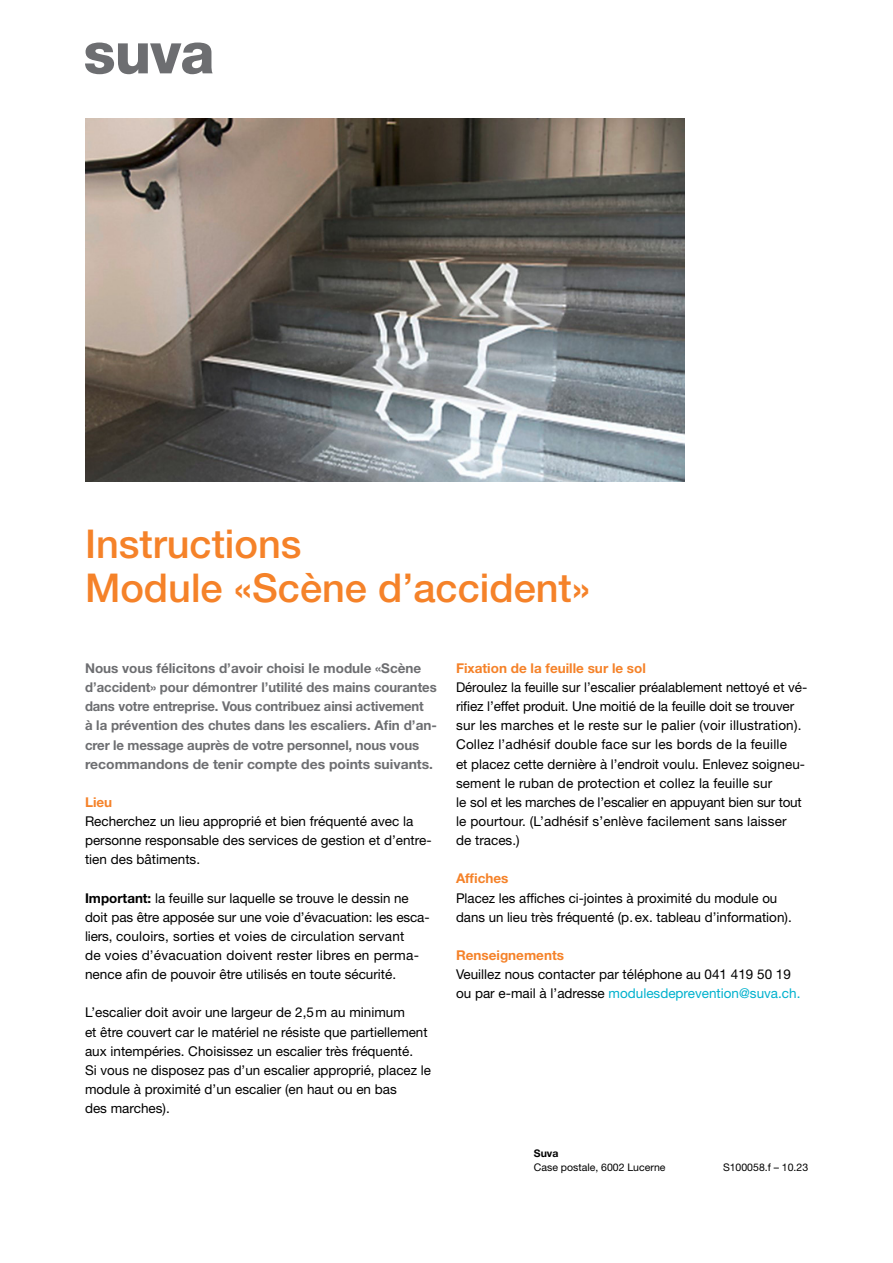
<style>
.page{position:relative;width:893px;height:1263px;background:#fff}
.page>*{position:absolute;margin:0;border:0;box-sizing:border-box;transform-origin:0 0}
.t1{font:500 39.75px/43.5px "Helvetica Neue LT Std";color:#f58229}
.t2{font:13.5px/19.2px "Helvetica Neue LT Std";color:#000}
.t3{font:700 13.5px/19.2px "Helvetica Neue LT Std";color:#6d6e71}
.t4{font:700 13.5px "Helvetica Neue LT Std";color:#f58229}
.t5{font:10.5px "Helvetica Neue LT Std";color:#000}
.t6{font:700 10.5px "Helvetica Neue LT Std";color:#000}
.s1{font-weight:700}
.s2{color:#00b1cd}
</style>
<div class="page">
<img style="left:85px;top:118px;width:599px;height:364px">
<svg style="left:85px;top:43px;width:128px;height:31px"></svg>
<h1 class="t1" style="left:85px;top:522px;width:507px">Instructions<br>Module «Scène d’accident»</h1>
<p class="t3" style="left:85px;top:658px;width:353px">Nous vous félicitons d’avoir choisi le module «Scène d’accident» pour démontrer l’utilité des mains courantes dans votre entreprise. Vous contribuez ainsi activement<br>à la prévention des chutes dans les escaliers. Afin d’an&shy;crer le message auprès de votre personnel, nous vous recommandons de tenir compte des points suivants.</p>
<p class="t4" style="left:85px;top:794px;width:29px">Lieu</p>
<p class="t2" style="left:85px;top:811px;width:348px">Recherchez un lieu approprié et bien fréquenté avec la personne responsable des services de gestion et d’entre&shy;tien des bâtiments.</p>
<p class="t2" style="left:85px;top:888px;width:346px"><span class="s1">Important:</span> la feuille sur laquelle se trouve le dessin ne doit pas être apposée sur une voie d’évacuation: les esca&shy;liers, couloirs, sorties et voies de circulation servant<br>de voies d’évacuation doivent rester libres en perma&shy;nence afin de pouvoir être utilisés en toute sécurité.</p>
<p class="t2" style="left:85px;top:1003px;width:347px">L’escalier doit avoir une largeur de 2,5m au minimum<br>et être couvert car le matériel ne résiste que partiellement aux intempéries. Choisissez un escalier très fréquenté.<br>Si vous ne disposez pas d’un escalier approprié, placez le module à proximité d’un escalier (en haut ou en bas<br>des marches).</p>
<p class="t4" style="left:456px;top:660px;width:191px">Fixation de la feuille sur le sol</p>
<p class="t2" style="left:456px;top:677px;width:353px">Déroulez la feuille sur l’escalier préalablement nettoyé et vé&shy;rifiez l’effet produit. Une moitié de la feuille doit se trouver sur les marches et le reste sur le palier (voir illustration).<br>Collez l’adhésif double face sur les bords de la feuille<br>et placez cette dernière à l’endroit voulu. Enlevez soigneu&shy;sement le ruban de protection et collez la feuille sur<br>le sol et les marches de l’escalier en appuyant bien sur tout le pourtour. (L’adhésif s’enlève facilement sans laisser<br>de traces.)</p>
<p class="t4" style="left:456px;top:870px;width:54px">Affiches</p>
<p class="t2" style="left:456px;top:888px;width:337px">Placez les affiches ci-jointes à proximité du module ou dans un lieu très fréquenté (p.ex. tableau d’information).</p>
<p class="t4" style="left:456px;top:947px;width:109px">Renseignements</p>
<p class="t2" style="left:456px;top:964px;width:346px">Veuillez nous contacter par téléphone au 041 419 50 19 ou par e-mail à l’adresse <span class="s2">modulesdeprevention@suva.ch.</span></p>
<p class="t6" style="left:534px;top:1146px;width:26px">Suva</p>
<p class="t5" style="left:534px;top:1160px;width:133px">Case postale, 6002 Lucerne</p>
<p class="t5" style="left:723px;top:1160px;width:87px">S100058.f – 10.23</p>
</div>
